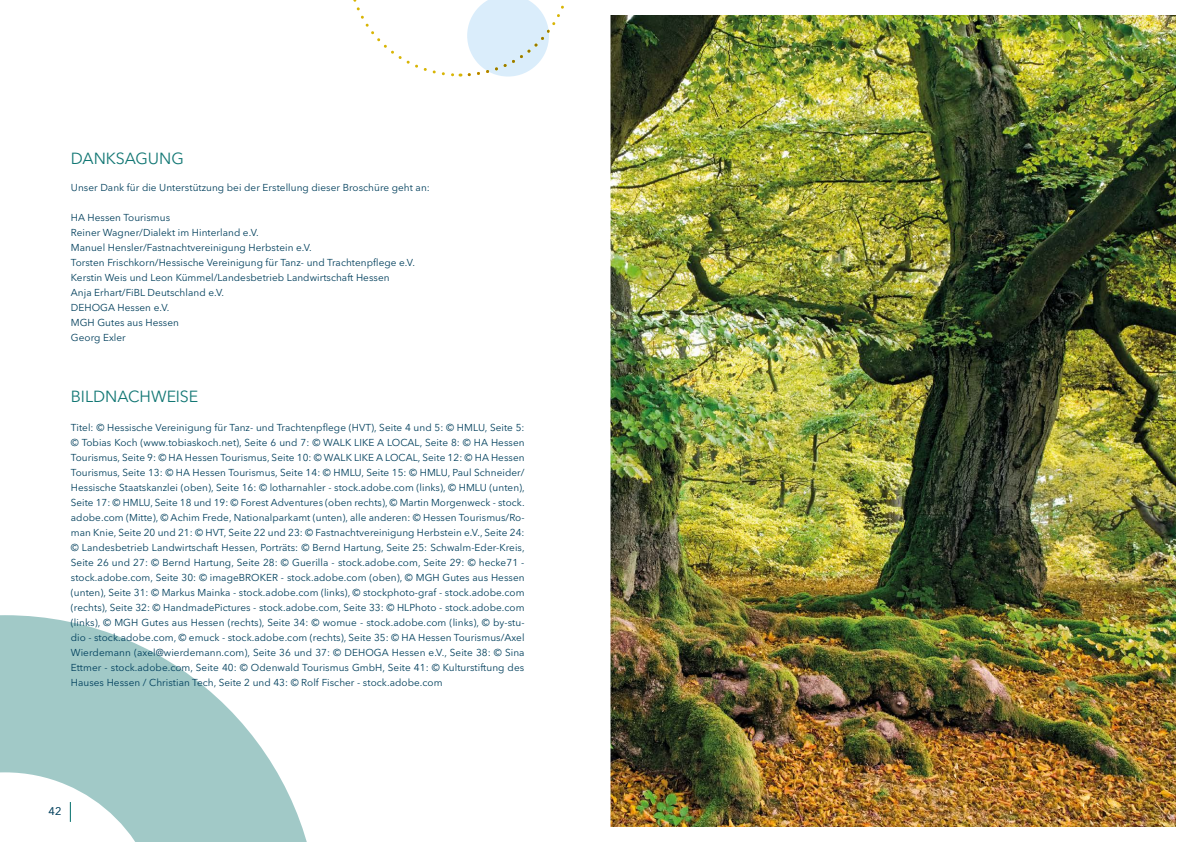
<style>
.page{position:relative;width:1191px;height:842px;background:#fff}
.page>*{position:absolute;margin:0;border:0;box-sizing:border-box;transform-origin:0 0}
.t1{font:16px "Avenir Next LT Pro";letter-spacing:-.005em;color:#127774}
.t2{font:11px "Avenir Next LT Pro";color:#003f5c}
.t3{font:10px/15px "Avenir Next LT Pro";letter-spacing:.005em;color:#003f5c}
</style>
<div class="page">
<svg style="left:0;top:615px;width:307px;height:227px;fill:#a1c9c7"></svg>
<svg style="left:353px;top:0;width:211px;height:77px"></svg>
<img style="left:611px;top:16px;width:564px;height:810px">
<h1 class="t1" style="left:71px;top:149px;width:114px">DANKSAGUNG</h1>
<p class="t3" style="left:71px;top:180px;width:360px">Unser Dank für die Unterstützung bei der Erstellung dieser Broschüre geht an:</p>
<p class="t3" style="left:71px;top:210px;width:344px">HA Hessen Tourismus<br>Reiner Wagner/Dialekt im Hinterland e.V.<br>Manuel Hensler/Fastnachtvereinigung Herbstein e.V.<br>Torsten Frischkorn/Hessische Vereinigung für Tanz- und Trachtenpflege e.V.<br>Kerstin Weis und Leon Kümmel/Landesbetrieb Landwirtschaft Hessen<br>Anja Erhart/FiBL Deutschland e.V.<br>DEHOGA Hessen e.V.<br>MGH Gutes aus Hessen<br>Georg Exler</p>
<h1 class="t1" style="left:71px;top:386px;width:129px">BILDNACHWEISE</h1>
<p class="t3" style="left:71px;top:420px;width:455px">Titel: ©️ Hessische Vereinigung für Tanz- und Trachtenpflege (HVT), Seite 4 und 5: ©️ HMLU, Seite 5: ©️ Tobias Koch (www.tobiaskoch.net), Seite 6 und 7: ©️ WALK LIKE A LOCAL, Seite 8: ©️ HA Hessen Tourismus, Seite 9: ©️ HA Hessen Tourismus, Seite 10: ©️ WALK LIKE A LOCAL, Seite 12: ©️ HA Hessen Tourismus, Seite 13: ©️ HA Hessen Tourismus, Seite 14: ©️ HMLU, Seite 15: ©️ HMLU, Paul Schneider/ Hessische Staatskanzlei (oben), Seite 16: ©️ lotharnahler - stock.adobe.com (links), ©️ HMLU (unten), Seite 17: ©️ HMLU, Seite 18 und 19: ©️ Forest Adventures (oben rechts), ©️ Martin Morgenweck - stock. adobe.com (Mitte), ©️ Achim Frede, Nationalparkamt (unten), alle anderen: ©️ Hessen Tourismus/Ro&shy;man Knie, Seite 20 und 21: ©️ HVT, Seite 22 und 23: ©️ Fastnachtvereinigung Herbstein e.V., Seite 24: ©️ Landesbetrieb Landwirtschaft Hessen, Porträts: ©️ Bernd Hartung, Seite 25: Schwalm-Eder-Kreis, Seite 26 und 27: ©️ Bernd Hartung, Seite 28: ©️ Guerilla - stock.adobe.com, Seite 29: ©️ hecke71 - stock.adobe.com, Seite 30: ©️ imageBROKER - stock.adobe.com (oben), ©️ MGH Gutes aus Hessen (unten), Seite 31: ©️ Markus Mainka - stock.adobe.com (links), ©️ stockphoto-graf - stock.adobe.com (rechts), Seite 32: ©️ HandmadePictures - stock.adobe.com, Seite 33: ©️ HLPhoto - stock.adobe.com (links), ©️ MGH Gutes aus Hessen (rechts), Seite 34: ©️ womue - stock.adobe.com (links), ©️ by-stu&shy;dio - stock.adobe.com, ©️ emuck - stock.adobe.com (rechts), Seite 35: ©️ HA Hessen Tourismus/Axel Wierdemann (axel@wierdemann.com), Seite 36 und 37: ©️ DEHOGA Hessen e.V., Seite 38: ©️ Sina Ettmer - stock.adobe.com, Seite 40: ©️ Odenwald Tourismus GmbH, Seite 41: ©️ Kulturstiftung des Hauses Hessen / Christian Tech, Seite 2 und 43: ©️ Rolf Fischer - stock.adobe.com</p>
<p class="t2" style="left:49px;top:804px;width:14px">42</p>
</div>
